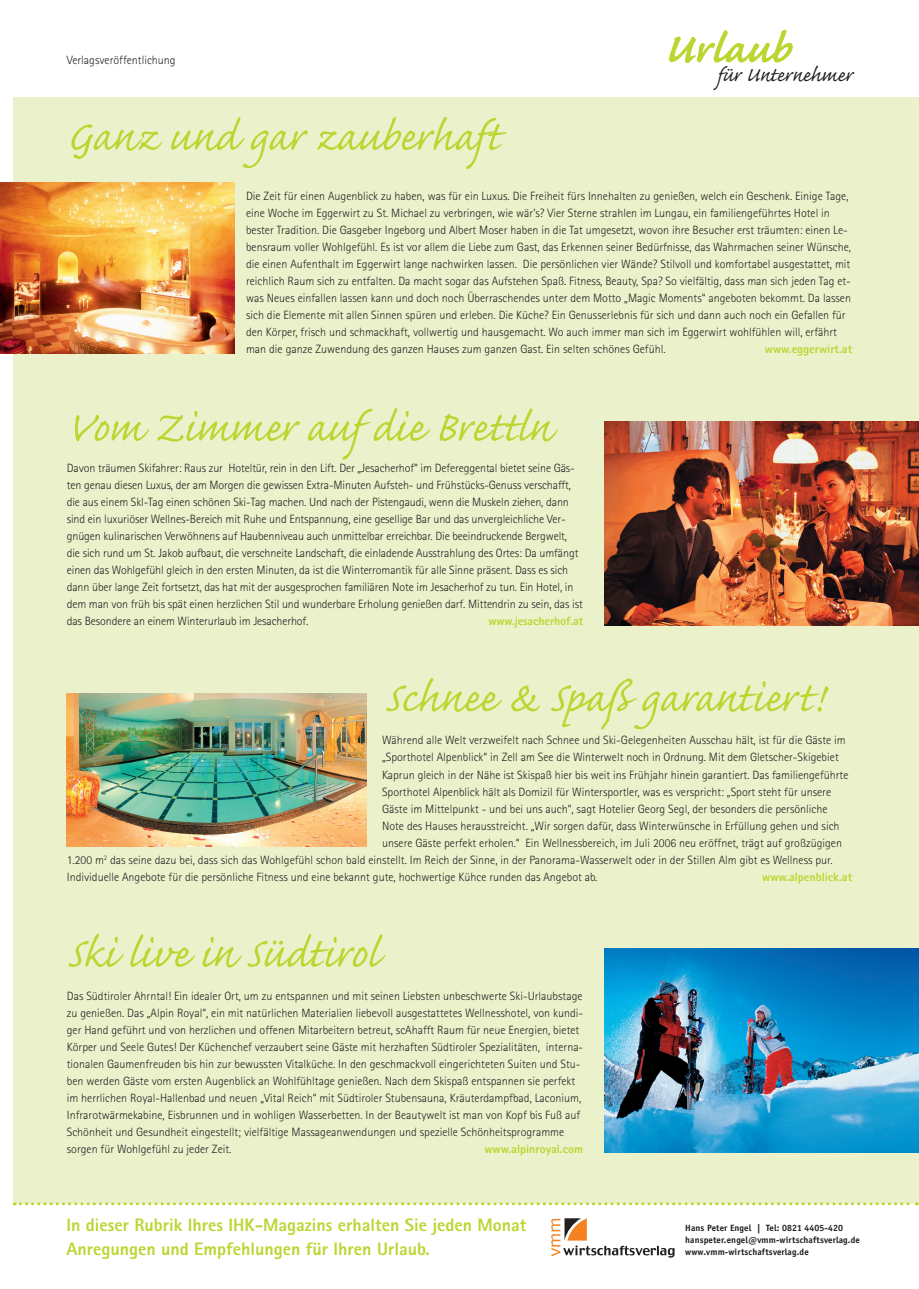
<style>
.page{position:relative;width:919px;height:1289px;background:#fff}
.page>*{position:absolute;margin:0;border:0;box-sizing:border-box;transform-origin:0 0}
.t1{font:54px "Caflisch Script";color:#bcd531}
.t2{font:700 54px "Caflisch Script";letter-spacing:.005em;color:#bcd531}
.t3{font:25.5px "Caflisch Script";letter-spacing:-.005em;color:#231f20}
.t4{font:800 18px/24px "Rotis Sans Serif";color:#bcd531}
.t5{font:300 12px/17px "Rotis Sans Serif";color:#231f20}
.t6{font:800 12px "Rotis Sans Serif";color:#bcd531}
.t7{font:700 9.3px/12.5px "Officina Sans";letter-spacing:.015em;color:#231f20}
</style>
<div class="page">
<div style="left:13px;top:98px;width:905px;height:1105px;background:#ebf2cb"></div>
<svg style="left:14px;top:1202px;width:903px;height:3px"></svg>
<svg style="left:551px;top:1218px;width:123px;height:39px"></svg>
<img style="left:0;top:183px;width:234px;height:170px">
<img style="left:604px;top:421px;width:314px;height:204px">
<img style="left:604px;top:948px;width:314px;height:204px">
<img style="left:67px;top:693px;width:299px;height:153px">
<p class="t5" style="left:67px;top:51px;width:110px">Verlagsveröffentlichung</p>
<h1 class="t2" style="left:663px;top:22px;width:128px">Urlaub</h1>
<h2 class="t3" style="left:717px;top:62px;width:136px">für Unternehmer</h2>
<h1 class="t1" style="left:67px;top:109px;width:435px">Ganz und gar zauberhaft</h1>
<p class="t5" style="left:246px;top:187px;width:606px">Die Zeit für einen Augenblick zu haben, was für ein Luxus. Die Freiheit fürs Innehalten zu genießen, welch ein Geschenk. Einige Tage, eine Woche im Eggerwirt zu St. Michael zu verbringen, wie wär’s? Vier Sterne strahlen im Lungau, ein familiengeführtes Hotel in bester Tradition. Die Gasgeber Ingeborg und Albert Moser haben in die Tat umgesetzt, wovon ihre Besucher erst träumten: einen Le&shy;bensraum voller Wohlgefühl. Es ist vor allem die Liebe zum Gast, das Erkennen seiner Bedürfnisse, das Wahrmachen seiner Wünsche, die einen Aufenthalt im Eggerwirt lange nachwirken lassen. Die persönlichen vier Wände? Stilvoll und komfortabel ausgestattet, mit reichlich Raum sich zu entfalten. Da macht sogar das Aufstehen Spaß. Fitness, Beauty, Spa? So vielfältig, dass man sich jeden Tag et&shy;was Neues einfallen lassen kann und doch noch Überraschendes unter dem Motto „Magic Moments“ angeboten bekommt. Da lassen sich die Elemente mit allen Sinnen spüren und erleben. Die Küche? Ein Genusserlebnis für sich und dann auch noch ein Gefallen für den Körper, frisch und schmackhaft, vollwertig und hausgemacht. Wo auch immer man sich im Eggerwirt wohlfühlen will, erfährt man die ganze Zuwendung des ganzen Hauses zum ganzen Gast. Ein selten schönes Gefühl.</p>
<p class="t6" style="left:764px;top:341px;width:89px">www.eggerwirt.at</p>
<h1 class="t1" style="left:67px;top:400px;width:486px">Vom Zimmer auf die Brettln</h1>
<p class="t5" style="left:67px;top:459px;width:517px">Davon träumen Skifahrer: Raus zur Hoteltür, rein in den Lift. Der „Jesacherhof“ im Defereggental bietet seine Gäs&shy;ten genau diesen Luxus, der am Morgen die gewissen Extra-Minuten Aufsteh- und Frühstücks-Genuss verschafft, die aus einem Skl-Tag einen schönen Ski-Tag machen. Und nach der Pistengaudi, wenn die Muskeln ziehen, dann sind ein luxuriöser Wellnes-Bereich mit Ruhe und Entspannung, eine gesellige Bar und das unvergleichliche Ver&shy;gnügen kulinarischen Verwöhnens auf Haubenniveau auch unmittelbar erreichbar. Die beeindruckende Bergwelt, die sich rund um St. Jakob aufbaut, die verschneite Landschaft, die einladende Ausstrahlung des Ortes: Da umfängt einen das Wohlgefühl gleich in den ersten Minuten, da ist die Winterromantik für alle Sinne präsent. Dass es sich dann über lange Zeit fortsetzt, das hat mit der ausgesprochen familiären Note im Jesacherhof zu tun. Ein Hotel, in dem man von früh bis spät einen herzlichen Stil und wunderbare Erholung genießen darf. Mittendrin zu sein, das ist das Besondere an einem Winterurlaub im Jesacherhof.</p>
<p class="t6" style="left:488px;top:613px;width:96px">www.jesacherhof.at</p>
<h1 class="t1" style="left:384px;top:670px;width:440px">Schnee &amp; Spaß garantiert!</h1>
<p class="t5" style="left:382px;top:732px;width:465px">Während alle Welt verzweifelt nach Schnee und Ski-Gelegenheiten Ausschau hält, ist für die Gäste im</p>
<p class="t5" style="left:382px;top:749px;width:458px">„Sporthotel Alpenblick“ in Zell am See die Winterwelt noch in Ordnung. Mit dem Gletscher-Skigebiet</p>
<p class="t5" style="left:382px;top:766px;width:468px">Kaprun gleich in der Nähe ist Skispaß hier bis weit ins Frühjahr hinein garantiert. Das familiengeführte</p>
<p class="t5" style="left:382px;top:783px;width:450px">Sporthotel Alpenblick hält als Domizil für Wintersportler, was es verspricht: „Sport steht für unsere</p>
<p class="t5" style="left:382px;top:800px;width:447px">Gäste im Mittelpunkt - und bei uns auch“, sagt Hotelier Georg Segl, der besonders die persönliche</p>
<p class="t5" style="left:382px;top:817px;width:459px">Note des Hauses herausstreicht. „Wir sorgen dafür, dass Winterwünsche in Erfüllung gehen und sich</p>
<p class="t5" style="left:382px;top:834px;width:461px">unsere Gäste perfekt erholen.“ Ein Wellnessbereich, im Juli 2006 neu eröffnet, trägt auf großzügigen</p>
<p class="t5" style="left:67px;top:851px;width:767px">1.200 m<sup>2</sup> das seine dazu bei, dass sich das Wohlgefühl schon bald einstellt. Im Reich der Sinne, in der Panorama-Wasserwelt oder in der Stillen Alm gibt es Wellness pur.</p>
<p class="t5" style="left:67px;top:868px;width:532px">Individuelle Angebote für die persönliche Fitness und eine bekannt gute, hochwertige Kühce runden das Angebot ab.</p>
<p class="t6" style="left:762px;top:868px;width:91px">www.alpenblick.at</p>
<h1 class="t1" style="left:67px;top:925px;width:313px">Ski live in Südtirol</h1>
<p class="t5" style="left:67px;top:987px;width:518px">Das Südtiroler Ahrntal! Ein idealer Ort, um zu entspannen und mit seinen Liebsten unbeschwerte Ski-Urlaubstage zu genießen. Das „Alpin Royal“, ein mit natürlichen Materialien liebevoll ausgestattetes Wellnesshotel, von kundi&shy;ger Hand geführt und von herzlichen und offenen Mitarbeitern betreut, scAhafft Raum für neue Energien, bietet Körper und Seele Gutes! Der Küchenchef verzaubert seine Gäste mit herzhaften Südtiroler Spezialitäten, interna&shy;tionalen Gaumenfreuden bis hin zur bewussten Vitalküche. In den geschmackvoll eingerichteten Suiten und Stu&shy;ben werden Gäste vom ersten Augenblick an Wohlfühltage genießen. Nach dem Skispaß entspannen sie perfekt im herrlichen Royal-Hallenbad und neuen „Vital Reich“ mit Südtiroler Stubensauna, Kräuterdampfbad, Laconium, Infrarotwärmekabine, Eisbrunnen und in wohligen Wasserbetten. In der Beautywelt ist man von Kopf bis Fuß auf Schönheit und Gesundheit eingestellt; vielfältige Massageanwendungen und spezielle Schönheitsprogramme sorgen für Wohlgefühl zu jeder Zeit.</p>
<p class="t6" style="left:484px;top:1141px;width:100px">www.alpinroyal.com</p>
<h3 class="t4" style="left:66px;top:1212px;width:461px">In dieser Rubrik Ihres IHK-Magazins erhalten Sie jeden Monat<br>Anregungen und Empfehlungen für Ihren Urlaub.</h3>
<p class="t7" style="left:685px;top:1221px;width:176px">Hans Peter Engel | Tel: 0821 4405-420 hanspeter.engel@vmm-wirtschaftsverlag.de www.vmm-wirtschaftsverlag.de</p>
</div>
